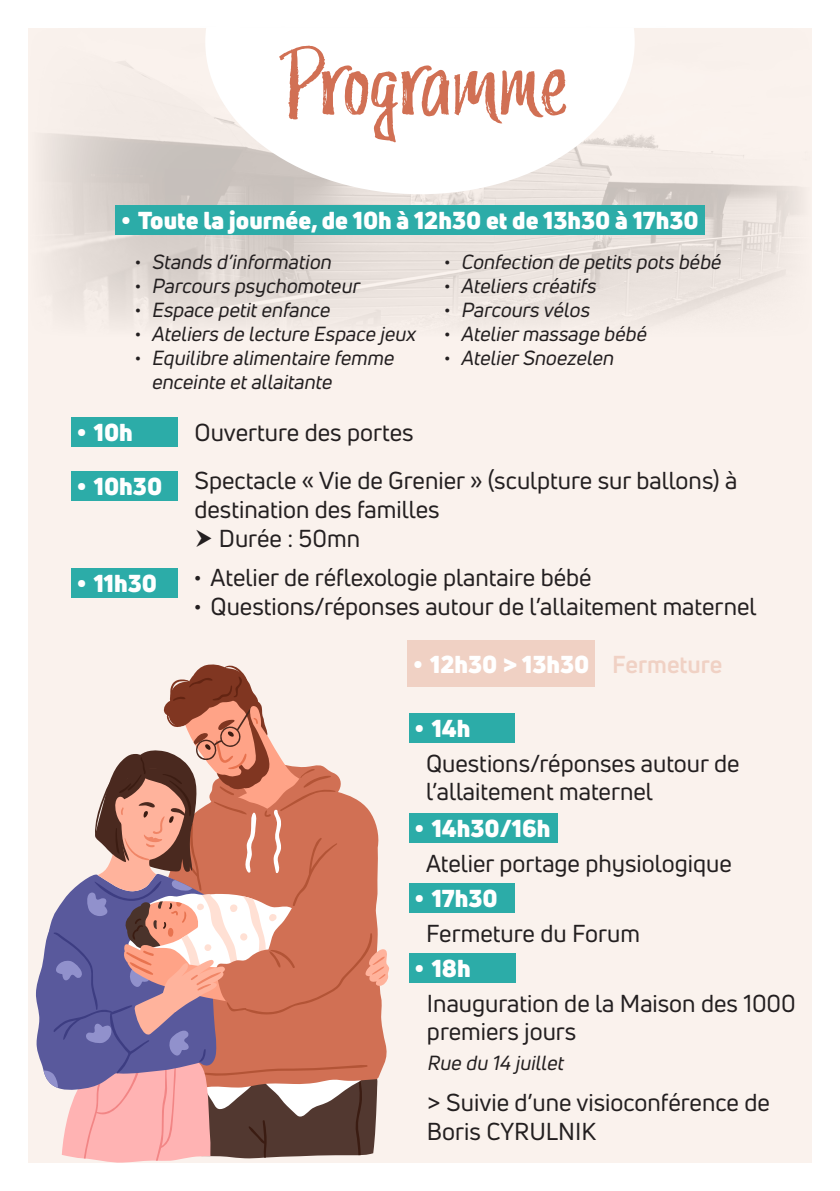
<style>
.page{position:relative;width:840px;height:1191px;background:#fff}
.page>*{position:absolute;margin:0;border:0;box-sizing:border-box;transform-origin:0 0}
.t1{font:24px/28.8px "Uni Neue";color:#231f20}
.t2{font:900 24px "Uni Neue";color:#fff}
.t3{font:700 24px "Uni Neue";color:#f0d1c4}
.t4{font:italic 20px/24px "Uni Neue";color:#231f20}
.s1{font-style:normal}
</style>
<div class="page">
<div style="left:28px;top:28px;width:783px;height:1134px;background:#faf2ed"></div>
<img style="left:44px;top:38px;width:757px;height:288px">
<svg style="left:205px;top:28px;width:429px;height:166px;fill:#fff"></svg>
<svg style="left:279px;top:45px;width:287px;height:97px;background:#f3dcd6"></svg>
<div style="left:115px;top:205px;width:589px;height:30px;background:#2caca8"></div>
<div style="left:71px;top:417px;width:106px;height:30px;background:#2caca8"></div>
<div style="left:71px;top:471px;width:106px;height:29px;background:#2caca8"></div>
<div style="left:71px;top:568px;width:106px;height:29px;background:#2caca8"></div>
<div style="left:409px;top:953px;width:106px;height:29px;background:#2caca8"></div>
<div style="left:407px;top:640px;width:188px;height:47px;background:#f0d1c4"></div>
<div style="left:409px;top:713px;width:105px;height:29px;background:#2caca8"></div>
<div style="left:409px;top:813px;width:148px;height:29px;background:#2caca8"></div>
<div style="left:409px;top:883px;width:105px;height:29px;background:#2caca8"></div>
<svg style="left:36px;top:664px;width:353px;height:499px"></svg>
<p class="t2" style="left:121px;top:204px;width:579px">• Toute la journée, de 10h à 12h30 et de 13h30 à 17h30</p>
<p class="t4" style="left:134px;top:249px;width:202px"><span class="s1">•</span> Stands d’information</p>
<p class="t4" style="left:134px;top:273px;width:230px"><span class="s1">•</span> Parcours psychomoteur</p>
<p class="t4" style="left:134px;top:297px;width:201px"><span class="s1">•</span> Espace petitenfance</p>
<p class="t4" style="left:134px;top:321px;width:286px"><span class="s1">•</span> Ateliers de lecture Espace jeux</p>
<p class="t4" style="left:151px;top:345px;width:248px;text-indent:-17px"><span class="s1">•</span> Equilibre alimentaire femme enceinte etallaitante</p>
<p class="t4" style="left:443px;top:249px;width:282px"><span class="s1">•</span> Confection de petits pots bébé</p>
<p class="t4" style="left:443px;top:273px;width:158px"><span class="s1">•</span> Ateliers créatifs</p>
<p class="t4" style="left:443px;top:297px;width:151px"><span class="s1">•</span> Parcours vélos</p>
<p class="t4" style="left:443px;top:321px;width:208px"><span class="s1">•</span> Ateliermassage bébé</p>
<p class="t4" style="left:443px;top:345px;width:175px"><span class="s1">•</span> AtelierSnoezelen</p>
<p class="t2" style="left:77px;top:415px;width:58px">• 10h</p>
<p class="t2" style="left:77px;top:469px;width:87px">• 10h30</p>
<p class="t2" style="left:77px;top:566px;width:82px">• 11h30</p>
<p class="t1" style="left:194px;top:418px;width:220px">Ouverture des portes</p>
<p class="t1" style="left:194px;top:466px;width:544px">Spectacle « Vie de Grenier » (sculpture sur ballons) à destination des familles</p>
<p class="t1" style="left:219px;top:523px;width:143px">Durée : 50mn</p>
<p class="t1" style="left:193px;top:562px;width:399px">• Atelier de réflexologie plantaire bébé</p>
<p class="t1" style="left:193px;top:591px;width:564px">• Questions/réponses autour de l’allaitement maternel</p>
<p class="t3" style="left:612px;top:649px;width:111px">Fermeture</p>
<p class="t2" style="left:413px;top:647px;width:178px">• 12h30 &gt; 13h30</p>
<p class="t2" style="left:414px;top:711px;width:57px">• 14h</p>
<p class="t1" style="left:426px;top:748px;width:315px">Questions/réponses autour de l’allaitement maternel</p>
<p class="t2" style="left:414px;top:811px;width:137px">• 14h30/16h</p>
<p class="t1" style="left:426px;top:848px;width:307px">Atelier portage physiologique</p>
<p class="t2" style="left:414px;top:881px;width:85px">• 17h30</p>
<p class="t1" style="left:426px;top:918px;width:215px">Fermeture du Forum</p>
<p class="t2" style="left:414px;top:951px;width:58px">• 18h</p>
<p class="t1" style="left:427px;top:988px;width:370px">Inauguration de la Maison des 1000 premiers jours</p>
<p class="t4" style="left:427px;top:1050px;width:142px">Rue du 14 juillet</p>
<p class="t1" style="left:427px;top:1087px;width:344px">&gt; Suivie d’une visioconférence de<br>Boris CYRULNIK</p>
</div>
